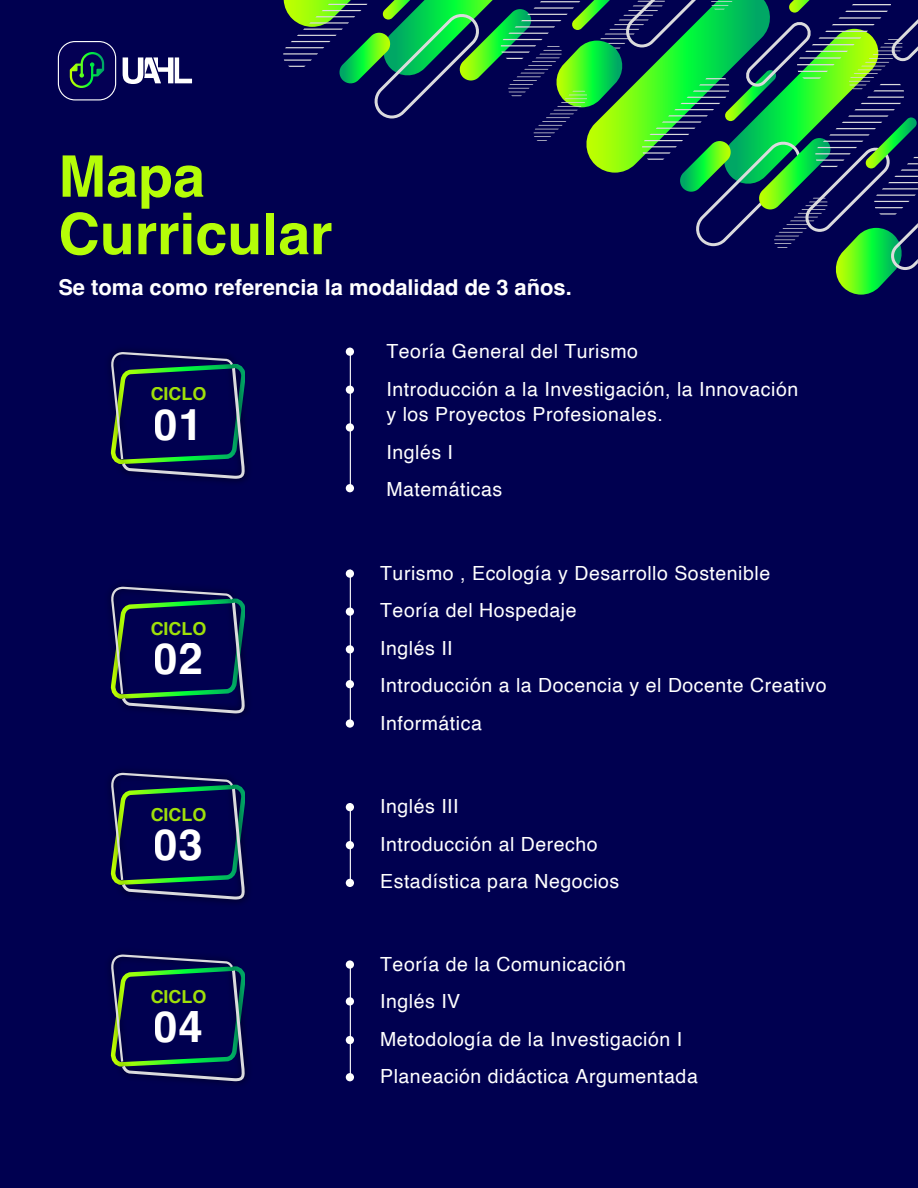
<style>
.page{position:relative;width:918px;height:1188px;background:#000050}
.page>*{position:absolute;margin:0;border:0;box-sizing:border-box;transform-origin:0 0}
.t1{font:700 57.3px/57.4px "Helvetica";color:#b5fd08}
.t2{font:700 43.8px "Helvetica";letter-spacing:.01em;color:#fff}
.t3{font:700 21.9px "Helvetica";color:#fff}
.t4{font:19.5px/37.5px "Helvetica";letter-spacing:.025em;color:#fff}
.t5{font:700 17.85px "Helvetica";letter-spacing:.01em;color:#b6ff00}
</style>
<div class="page">
<hr style="left:350px;top:351px;width:1px;height:140px;background:#fff">
<hr style="left:350px;top:570px;width:1px;height:154px;background:#fff">
<hr style="left:350px;top:803px;width:1px;height:77px;background:#fff">
<hr style="left:350px;top:963px;width:1px;height:115px;background:#fff">
<svg style="left:123px;top:57px;width:69px;height:27px"></svg>
<div style="left:58px;top:42px;width:58px;height:58px;background:#040054;border-radius:17px"></div>
<div style="left:58px;top:41px;width:58px;height:59px;border:1px solid #fff;border-radius:17px"></div>
<svg style="left:70px;top:52px;width:34px;height:36px"></svg>
<svg style="left:283px;top:0;width:635px;height:295px"></svg>
<svg style="left:109px;top:351px;width:138px;height:130px"></svg>
<svg style="left:109px;top:585px;width:138px;height:130px"></svg>
<svg style="left:109px;top:772px;width:138px;height:130px"></svg>
<svg style="left:109px;top:953px;width:138px;height:130px"></svg>
<div style="left:346px;top:348px;width:8px;height:8px;background:#fff;border-radius:50%"></div>
<div style="left:346px;top:386px;width:8px;height:8px;background:#fff;border-radius:50%"></div>
<div style="left:346px;top:423px;width:8px;height:9px;background:#fff;border-radius:50%"></div>
<div style="left:346px;top:484px;width:8px;height:8px;background:#fff;border-radius:50%"></div>
<div style="left:346px;top:569px;width:8px;height:9px;background:#fff;border-radius:50%"></div>
<div style="left:346px;top:608px;width:8px;height:8px;background:#fff;border-radius:50%"></div>
<div style="left:346px;top:645px;width:8px;height:8px;background:#fff;border-radius:50%"></div>
<div style="left:346px;top:680px;width:8px;height:8px;background:#fff;border-radius:50%"></div>
<div style="left:346px;top:719px;width:8px;height:9px;background:#fff;border-radius:50%"></div>
<div style="left:346px;top:803px;width:8px;height:8px;background:#fff;border-radius:50%"></div>
<div style="left:346px;top:841px;width:8px;height:8px;background:#fff;border-radius:50%"></div>
<div style="left:346px;top:879px;width:8px;height:8px;background:#fff;border-radius:50%"></div>
<div style="left:346px;top:997px;width:8px;height:9px;background:#fff;border-radius:50%"></div>
<div style="left:346px;top:1036px;width:8px;height:8px;background:#fff;border-radius:50%"></div>
<div style="left:346px;top:1073px;width:8px;height:8px;background:#fff;border-radius:50%"></div>
<div style="left:346px;top:960px;width:8px;height:9px;background:#fff;border-radius:50%"></div>
<h1 class="t1" style="left:58px;top:154px;width:276px">Mapa<br>Curricular</h1>
<p class="t3" style="left:58px;top:274px;width:515px">Se toma como referencia la modalidad de 3 años.</p>
<p class="t5" style="left:150px;top:383px;width:58px">CICLO</p>
<h2 class="t2" style="left:154px;top:398px;width:51px">01</h2>
<p class="t5" style="left:150px;top:618px;width:58px">CICLO</p>
<h2 class="t2" style="left:154px;top:632px;width:51px">02</h2>
<p class="t5" style="left:150px;top:804px;width:58px">CICLO</p>
<h2 class="t2" style="left:154px;top:818px;width:51px">03</h2>
<p class="t5" style="left:150px;top:986px;width:58px">CICLO</p>
<h2 class="t2" style="left:154px;top:1000px;width:51px">04</h2>
<p class="t4" style="left:387px;top:333px;width:413px">Teoría General del Turismo<br>Introducción a la Investigación, la Innovación</p>
<p class="t4" style="left:387px;top:396px;width:278px">y los Proyectos Profesionales.<br>Inglés I<br>Matemáticas</p>
<p class="t4" style="left:380px;top:555px;width:448px">Turismo , Ecología y Desarrollo Sostenible<br>Teoría del Hospedaje<br>Inglés II<br>Introducción a la Docencia y el Docente Creativo<br>Informática</p>
<p class="t4" style="left:380px;top:788px;width:241px">Inglés III<br>Introducción al Derecho<br>Estadística para Negocios</p>
<p class="t4" style="left:380px;top:946px;width:319px">Teoría de la Comunicación<br>Inglés IV<br>Metodología de la Investigación I<br>Planeación didáctica Argumentada</p>
</div>
